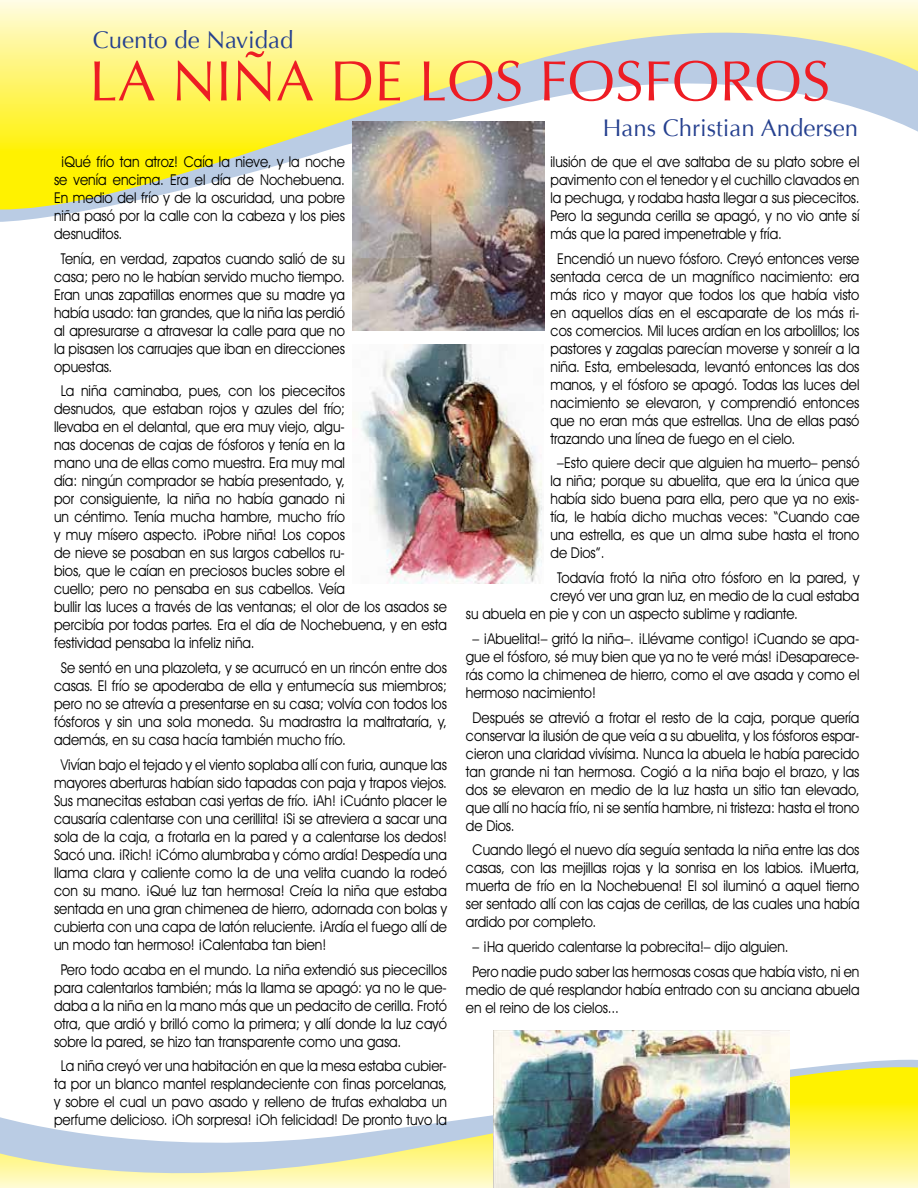
<style>
.page{position:relative;width:918px;height:1188px;background:#fff}
.page>*{position:absolute;margin:0;border:0;box-sizing:border-box;transform-origin:0 0}
.t1{font:57px "Optima";color:#ed1d24}
.t2{font:24px "Optima";color:#25408f}
.t3{font:15px/18px "Avant Garde IT Cby BT";color:#000;text-align:justify;scale:.9 1}
</style>
<div class="page">
<svg style="left:0;top:0;width:918px;height:210px"></svg>
<svg style="left:493px;top:1057px;width:425px;height:10px"></svg>
<svg style="left:0;top:1067px;width:918px;height:121px"></svg>
<img style="left:353px;top:122px;width:191px;height:208px">
<img style="left:360px;top:344px;width:182px;height:240px">
<img style="left:494px;top:1030px;width:295px;height:158px">
<h2 class="t2" style="left:93px;top:26px;width:202px">Cuento de Navidad</h2>
<h1 class="t1" style="left:89px;top:48px;width:743px">LA NIÑA DE LOS FOSFOROS</h1>
<p class="t3" style="left:54px;top:153px;width:325px;text-indent:7px">¡Qué frío tan atroz! Caía la nieve, y la noche se venía encima. Era el día de Nochebuena.<br>En medio del frío y de la oscuridad, una pobre niña pasó por la calle con la cabeza y los pies desnuditos.</p>
<p class="t3" style="left:54px;top:249px;width:325px;text-indent:7px">Tenía, en verdad, zapatos cuando salió de su casa; pero no le habían servido mucho tiempo.<br>Eran unas zapatillas enormes que su madre ya había usado: tan grandes, que la niña las perdió al apresurarse a atravesar la calle para que no la pisasen los carruajes que iban en direcciones opuestas.</p>
<p class="t3" style="left:54px;top:382px;width:438px;text-align:left;text-indent:7px">La niña caminaba, pues, con los piececitos<br>desnudos, que estaban rojos y azules del frío;<br>llevaba en el delantal, que era muy viejo, algu-<br>nas docenas de cajas de fósforos y tenía en la<br>mano una de ellas como muestra. Era muy mal<br>día: ningún comprador se había presentado, y,<br>por consiguiente, la niña no había ganado ni<br>un céntimo. Tenía mucha hambre, mucho frío<br>y muy mísero aspecto. ¡Pobre niña! Los copos<br>de nieve se posaban en sus largos cabellos ru-<br>bios, que le caían en preciosos bucles sobre el<br>cuello; pero no pensaba en sus cabellos. Veía<br>bullir las luces a través de las ventanas; el olor de los asados se percibía por todas partes. Era el día de Nochebuena, y en esta festividad pensaba la infeliz niña.</p>
<p class="t3" style="left:54px;top:659px;width:438px;text-indent:7px">Se sentó en una plazoleta, y se acurrucó en un rincón entre dos casas. El frío se apoderaba de ella y entumecía sus miembros; pero no se atrevía a presentarse en su casa; volvía con todos los fósforos y sin una sola moneda. Su madrastra la maltrataría, y, además, en su casa hacía también mucho frío.</p>
<p class="t3" style="left:54px;top:756px;width:438px;text-indent:7px">Vivían bajo el tejado y el viento soplaba allí con furia, aunque las mayores aberturas habían sido tapadas con paja y trapos viejos.<br>Sus manecitas estaban casi yertas de frío. ¡Ah! ¡Cuánto placer le causaría calentarse con una cerillita! ¡Si se atreviera a sacar una sola de la caja, a frotarla en la pared y a calentarse los dedos!<br>Sacó una. ¡Rich! ¡Cómo alumbraba y cómo ardía! Despedía una llama clara y caliente como la de una velita cuando la rodeó con su mano. ¡Qué luz tan hermosa! Creía la niña que estaba sentada en una gran chimenea de hierro, adornada con bolas y cubierta con una capa de latón reluciente. ¡Ardía el fuego allí de un modo tan hermoso! ¡Calentaba tan bien!</p>
<p class="t3" style="left:54px;top:960px;width:438px;text-indent:7px">Pero todo acaba en el mundo. La niña extendió sus piececillos para calentarlos también; más la llama se apagó: ya no le que&shy;daba a la niña en la mano más que un pedacito de cerilla. Frotó otra, que ardió y brilló como la primera; y allí donde la luz cayó sobre la pared, se hizo tan transparente como una gasa.</p>
<p class="t3" style="left:54px;top:1057px;width:438px;text-align:center">La niña creyó ver una habitación en que la mesa estaba cubier&shy;ta por un blanco mantel resplandeciente con finas porcelanas, y sobre el cual un pavo asado y relleno de trufas exhalaba un perfume delicioso. ¡Oh sorpresa! ¡Oh felicidad! De pronto tuvo la</p>
<h2 class="t2" style="left:603px;top:114px;width:257px">Hans Christian Andersen</h2>
<p class="t3" style="left:551px;top:153px;width:345px">ilusión de que el ave saltaba de su plato sobre el pavimento con el tenedor y el cuchillo clavados en la pechuga, y rodaba hasta llegar a sus piececitos.<br>Pero la segunda cerilla se apagó, y no vio ante sí más que la pared impenetrable y fría.</p>
<p class="t3" style="left:551px;top:249px;width:345px;text-indent:7px">Encendió un nuevo fósforo. Creyó entonces verse sentada cerca de un magnífico nacimiento: era más rico y mayor que todos los que había visto en aquellos días en el escaparate de los más ri&shy;cos comercios. Mil luces ardían en los arbolillos; los pastores y zagalas parecían moverse y sonreír a la niña. Esta, embelesada, levantó entonces las dos manos, y el fósforo se apagó. Todas las luces del nacimiento se elevaron, y comprendió entonces que no eran más que estrellas. Una de ellas pasó trazando una línea de fuego en el cielo.</p>
<p class="t3" style="left:551px;top:454px;width:345px;text-indent:7px">–Esto quiere decir que alguien ha muerto– pensó la niña; porque su abuelita, que era la única que había sido buena para ella, pero que ya no exis&shy;tía, le había dicho muchas veces: “Cuando cae una estrella, es que un alma sube hasta el trono de Dios”.</p>
<p class="t3" style="left:557px;top:569px;width:337px">Todavía frotó la niña otro fósforo en la pared, y</p>
<p class="t3" style="left:551px;top:587px;width:345px">creyó ver una gran luz, en medio de la cual estaba</p>
<p class="t3" style="left:466px;top:605px;width:371px">su abuela en pie y con un aspecto sublime y radiante.</p>
<p class="t3" style="left:466px;top:630px;width:439px;text-indent:7px">– ¡Abuelita!– gritó la niña–. ¡Llévame contigo! ¡Cuando se apa&shy;gue el fósforo, sé muy bien que ya no te veré más! ¡Desaparece&shy;rás como la chimenea de hierro, como el ave asada y como el hermoso nacimiento!</p>
<p class="t3" style="left:466px;top:708px;width:439px;text-indent:7px">Después se atrevió a frotar el resto de la caja, porque quería conservar la ilusión de que veía a su abuelita, y los fósforos espar&shy;cieron una claridad vivísima. Nunca la abuela le había parecido tan grande ni tan hermosa. Cogió a la niña bajo el brazo, y las dos se elevaron en medio de la luz hasta un sitio tan elevado, que allí no hacía frío, ni se sentía hambre, ni tristeza: hasta el trono de Dios.</p>
<p class="t3" style="left:466px;top:841px;width:439px;text-indent:7px">Cuando llegó el nuevo día seguía sentada la niña entre las dos casas, con las mejillas rojas y la sonrisa en los labios. ¡Muerta, muerta de frío en la Nochebuena! El sol iluminó a aquel tierno ser sentado allí con las cajas de cerillas, de las cuales una había ardido por completo.</p>
<p class="t3" style="left:473px;top:934px;width:431px;line-height:24.8px">– ¡Ha querido calentarse la pobrecita!– dijo alguien.<br>Pero nadie pudo saber las hermosas cosas que había visto, ni en</p>
<p class="t3" style="left:466px;top:981px;width:439px">medio de qué resplandor había entrado con su anciana abuela en el reino de los cielos...</p>
</div>
